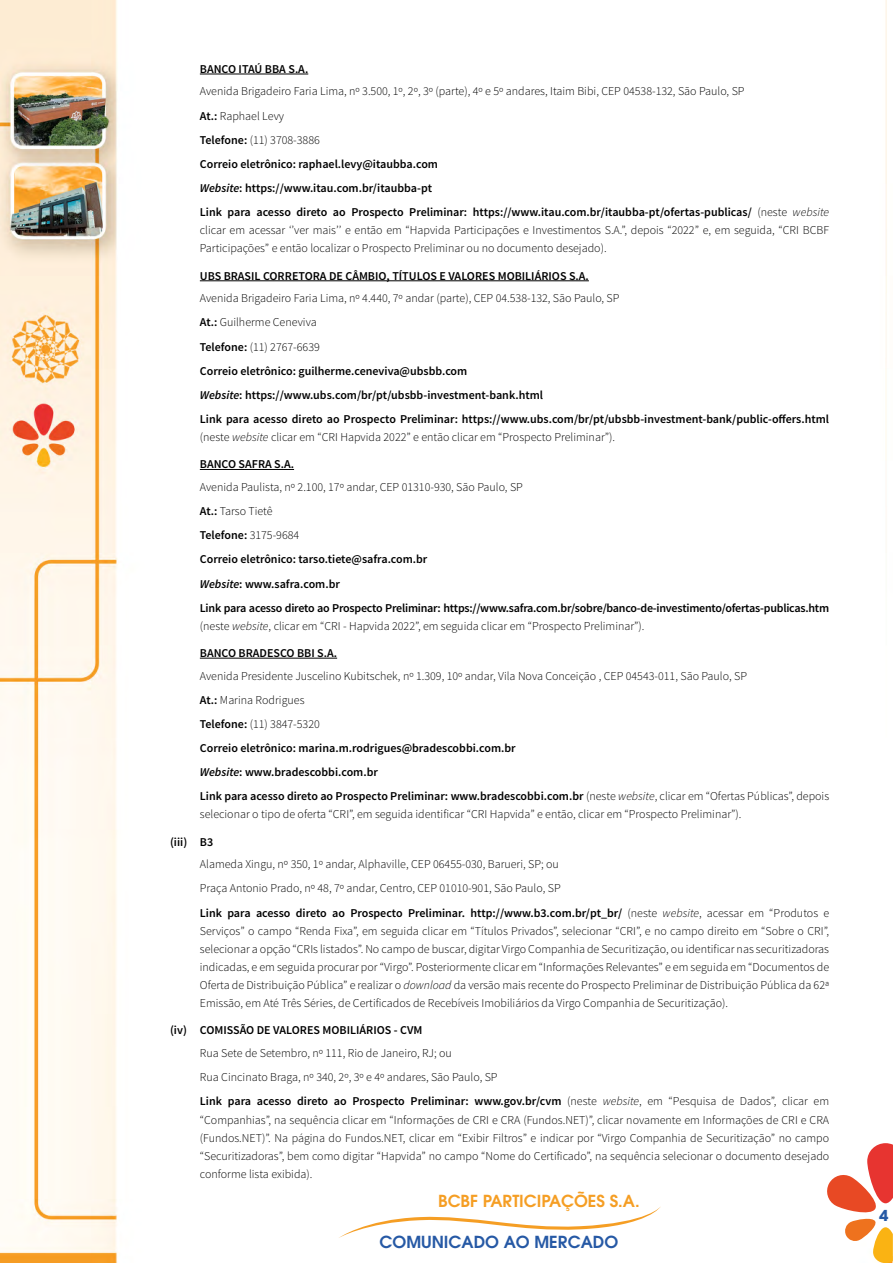
<style>
.page{position:relative;width:893px;height:1263px;background:#fff}
.page>*{position:absolute;margin:0;border:0;box-sizing:border-box;transform-origin:0 0}
.t1{font:600 16.5px "ITC Avant Garde Pro";color:#f59e24}
.t2{font:600 16.5px "ITC Avant Garde Pro";color:#2659a5}
.t3{font:700 15px "ITC Avant Garde Pro";color:#2659a5}
.t4{font:300 12px/24.2px "Source Sans Pro";color:#000}
.t5{font:600 12px/24.2px "Source Sans Pro";color:#000}
.t6{font:600 12px/24.2px "Source Sans Pro";letter-spacing:-.02em;color:#000}
.s1{font-weight:300}
.s2{font-style:italic}
.s3{font-weight:300;font-style:italic}
.s4{font-weight:600}
.s5{font-weight:600;font-style:italic}
</style>
<div class="page">
<img style="left:0;top:0;width:887px;height:1263px">
<svg style="left:338px;top:1206px;width:323px;height:32px"></svg>
<svg style="left:825px;top:1143px;width:68px;height:120px"></svg>
<hr style="left:200px;top:74px;width:108px;height:1px;background:#000">
<hr style="left:200px;top:280px;width:389px;height:1px;background:#000">
<hr style="left:200px;top:469px;width:94px;height:1px;background:#000">
<hr style="left:200px;top:658px;width:137px;height:1px;background:#000">
<p class="t5" style="left:200px;top:57px;width:110px">BANCO ITAÚ BBA S.A.</p>
<p class="t5" style="left:200px;top:80px;width:631px"><span class="s1">Avenida Brigadeiro Faria Lima, nº 3.500, 1º, 2º, 3º (parte), 4º e 5º andares, Itaim Bibi, CEP 04538-132, São Paulo, SP<br></span>At.: <span class="s1">Raphael Levy<br></span>Telefone: <span class="s1">(11) 3708-3886<br></span>Correio eletrônico: raphael.levy@itaubba.com<br><span class="s2">Website</span>: https://www.itau.com.br/itaubba-pt<br>Link para acesso direto ao Prospecto Preliminar: https://www.itau.com.br/itaubba-pt/ofertas-publicas/ <span class="s1">(neste</span> <span class="s3">website</span></p>
<p class="t4" style="left:200px;top:221px;width:631px;line-height:18.1px">clicar em acessar ‘’ver mais’’ e então em “Hapvida Participações e Investimentos S.A.”, depois “2022” e, em seguida, “CRI BCBF<br>Participações” e então localizar o Prospecto Preliminar ou no documento desejado).</p>
<p class="t5" style="left:200px;top:264px;width:391px">UBS BRASIL CORRETORA DE CÂMBIO, TÍTULOS E VALORES MOBILIÁRIOS S.A.</p>
<p class="t5" style="left:200px;top:286px;width:631px"><span class="s1">Avenida Brigadeiro Faria Lima, nº 4.440, 7º andar (parte), CEP 04.538-132, São Paulo, SP<br></span>At.: <span class="s1">Guilherme Ceneviva<br></span>Telefone: <span class="s1">(11) 2767-6639<br></span>Correio eletrônico: guilherme.ceneviva@ubsbb.com<br><span class="s2">Website</span>: https://www.ubs.com/br/pt/ubsbb-investment-bank.html<br>Link para acesso direto ao Prospecto Preliminar: https://www.ubs.com/br/pt/ubsbb-investment-bank/public-ofers.html</p>
<p class="t4" style="left:200px;top:425px;width:417px">(neste <span class="s2">website</span> clicar em “CRI Hapvida 2022” e então clicar em “Prospecto Preliminar”).</p>
<p class="t5" style="left:200px;top:452px;width:96px">BANCO SAFRA S.A.</p>
<p class="t6" style="left:200px;top:475px;width:631px"><span class="s1">Avenida Paulista, nº 2.100, 17º andar, CEP 01310-930, São Paulo, SP<br></span>At.: <span class="s1">Tarso Tietê<br></span>Telefone: <span class="s1">3175-9684<br></span>Correio eletrônico: tarso.tiete@safra.com.br<br><span class="s2">Website</span>: www.safra.com.br<br>Link para acesso direto ao Prospecto Preliminar: https://www.safra.com.br/sobre/banco-de-investimento/ofertas-publicas.htm</p>
<p class="t4" style="left:200px;top:614px;width:446px">(neste <span class="s2">website</span>, clicar em “CRI - Hapvida 2022”, em seguida clicar em “Prospecto Preliminar”).</p>
<p class="t5" style="left:200px;top:641px;width:139px">BANCO BRADESCO BBI S.A.</p>
<p class="t4" style="left:200px;top:664px;width:631px">Avenida Presidente Juscelino Kubitschek, nº 1.309, 10º andar, Vila Nova Conceição , CEP 04543-011, São Paulo, SP<br><span class="s4">At.:</span> Marina Rodrigues<br><span class="s4">Telefone:</span> (11) 3847-5320<br><span class="s4">Correio eletrônico: marina.m.rodrigues@bradescobbi.com.br<br></span><span class="s5">Website</span><span class="s4">: www.bradescobbi.com.br<br>Link para acesso direto ao Prospecto Preliminar: www.bradescobbi.com.br</span> (neste <span class="s2">website</span>, clicar em “Ofertas Públicas”, depois</p>
<p class="t4" style="left:200px;top:802px;width:543px">selecionar o tipo de oferta “CRI”, em seguida identificar “CRI Hapvida” e então, clicar em “Prospecto Preliminar”).</p>
<p class="t5" style="left:170px;top:830px;width:45px">(iii) B3</p>
<p class="t4" style="left:200px;top:852px;width:631px">Alameda Xingu, nº 350, 1º andar, Alphaville, CEP 06455-030, Barueri, SP; ou<br>Praça Antonio Prado, nº 48, 7º andar, Centro, CEP 01010-901, São Paulo, SP<br><span class="s4">Link para acesso direto ao Prospecto Preliminar. http://www.b3.com.br/pt_br/</span> (neste <span class="s2">website</span>, acessar em “Produtos e</p>
<p class="t4" style="left:200px;top:922px;width:631px;line-height:18.1px;text-align:justify">Serviços” o campo “Renda Fixa”, em seguida clicar em “Títulos Privados”, selecionar “CRI”, e no campo direito em “Sobre o CRI”, selecionar a opção “CRIs listados”. No campo de buscar, digitar Virgo Companhia de Securitização, ou identificar nas securitizadoras indicadas, e em seguida procurar por “Virgo”. Posteriormente clicar em “Informações Relevantes” e em seguida em “Documentos de Oferta de Distribuição Pública” e realizar o <span class="s2">download</span> da versão mais recente do Prospecto Preliminar de Distribuição Pública da 62ª Emissão, em Até Três Séries, de Certificados de Recebíveis Imobiliários da Virgo Companhia de Securitização).</p>
<p class="t5" style="left:170px;top:1019px;width:254px">(iv) COMISSÃO DE VALORES MOBILIÁRIOS - CVM</p>
<p class="t4" style="left:200px;top:1041px;width:631px">Rua Sete de Setembro, nº 111, Rio de Janeiro, RJ; ou<br>Rua Cincinato Braga, nº 340, 2º, 3º e 4º andares, São Paulo, SP<br><span class="s4">Link para acesso direto ao Prospecto Preliminar: www.gov.br/cvm</span> (neste <span class="s2">website</span>, em “Pesquisa de Dados”, clicar em</p>
<p class="t4" style="left:200px;top:1110px;width:631px;line-height:18.1px;text-align:justify">“Companhias”, na sequência clicar em “Informações de CRI e CRA (Fundos.NET)”, clicar novamente em Informações de CRI e CRA (Fundos.NET)”. Na página do Fundos.NET, clicar em “Exibir Filtros” e indicar por “Virgo Companhia de Securitização” no campo “Securitizadoras”, bem como digitar “Hapvida” no campo “Nome do Certificado”, na sequência selecionar o documento desejado conforme lista exibida).</p>
<h1 class="t1" style="left:438px;top:1190px;width:203px">BCBF PARTICIPAÇÕES S.A.</h1>
<h1 class="t2" style="left:380px;top:1231px;width:240px">COMUNICADO AO MERCADO</h1>
<p class="t3" style="left:879px;top:1205px;width:11px">4</p>
</div>
